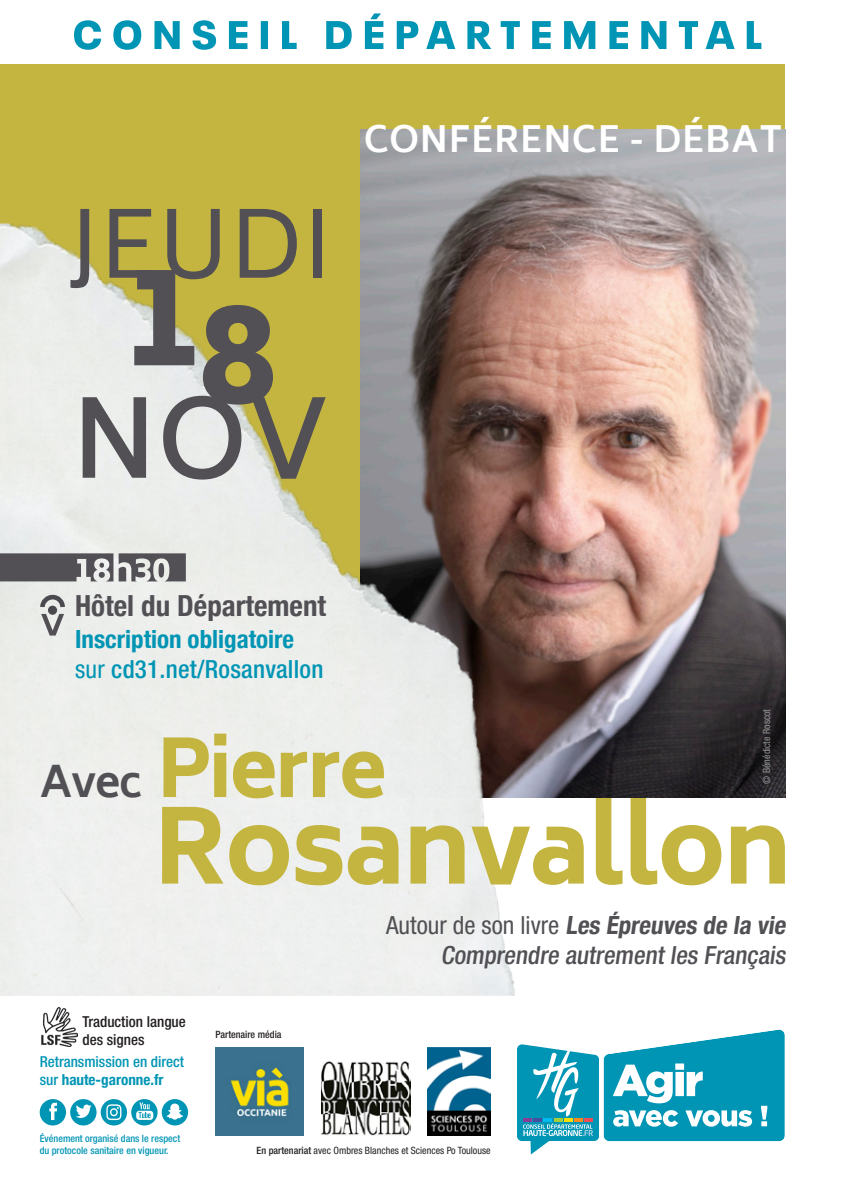
<style>
.page{position:relative;width:842px;height:1191px;background:#fff}
.page>*{position:absolute;margin:0;border:0;box-sizing:border-box;transform-origin:0 0}
.t1{font:800 141.2px "Biryani";color:#525055}
.t2{font:600 106.2px "Biryani";color:#525055}
.t3{font:800 101.2px "Biryani";letter-spacing:-.02em;color:#c4b540}
.t4{font:90.8px "Biryani";letter-spacing:.01em;color:#525055}
.t5{font:800 78.6px "Biryani";letter-spacing:-.03em;color:#c4b540}
.t6{font:700 35px "Biryani";letter-spacing:.02em;color:#fff}
.t7{font:700 condensed 29px "Helvetica Neue";color:#525055}
.t8{font:700 condensed 25px/30px "Helvetica Neue";color:#0095b4}
.t9{font:700 condensed 25px "Helvetica Neue";color:#525055}
.t10{font:500 condensed 25px "Helvetica Neue LT Std";color:#525055}
.t11{font:500 condensed 15.2px/18.2px "Helvetica Neue LT Std";color:#231f20}
.t12{font:500 condensed 15.2px "Helvetica Neue LT Std";color:#0095b4}
.t13{font:700 condensed 15.2px "Helvetica Neue";color:#0095b4}
.t14{font:500 condensed 10px/12px "Helvetica Neue LT Std";color:#0095b4}
.t15{font:condensed 10px "Helvetica Neue LT Std";color:#231f20}
.t16{font:condensed 10px "Helvetica Neue LT Std";color:#939598}
.t17{font:500 condensed 10px "Helvetica Neue LT Std";color:#231f20}
.s1{font-family:"Helvetica Neue LT Std";font-weight:400}
.s2{font-family:"Helvetica Neue LT Std";font-weight:500}
.s3{font-weight:700;font-size:42px;color:#525055}
.s4{font-weight:500}
</style>
<div class="page">
<div style="left:0;top:64px;width:785px;height:734px;background:#c4b540"></div>
<img style="left:361px;top:130px;width:424px;height:668px">
<img style="left:0;top:223px;width:522px;height:773px">
<svg style="left:74px;top:13px;width:687px;height:37px"></svg>
<svg style="left:38px;top:593px;width:29px;height:42px"></svg>
<svg style="left:48px;top:605px;width:9px;height:10px"></svg>
<svg style="left:0;top:553px;width:186px;height:28px;background:#767578"></svg>
<svg style="left:40px;top:1099px;width:148px;height:26px"></svg>
<svg style="left:517px;top:1029px;width:268px;height:126px"></svg>
<img style="left:41px;top:1007px;width:36px;height:39px">
<img style="left:321px;top:1061px;width:89px;height:74px">
<img style="left:428px;top:1047px;width:62px;height:88px">
<img style="left:215px;top:1047px;width:89px;height:88px">
<p class="t4" style="left:70px;top:193px;width:263px">JEUDI</p>
<p class="t1" style="left:124px;top:252px;width:154px">18</p>
<p class="t2" style="left:72px;top:379px;width:258px">NOV</p>
<p class="t6" style="left:364px;top:120px;width:420px">CONFÉRENCE - DÉBAT</p>
<p class="t7" style="left:75px;top:582px;width:253px">Hôtel du Département</p>
<p class="t8" style="left:75px;top:622px;width:250px">Inscription obligatoire <span class="s1">sur</span> <span class="s2">cd31.net/Rosanvallon</span></p>
<p class="t16" style="left:761px;top:783px;width:76px;rotate:-90deg">© Bénédicte Roscot</p>
<p class="t5" style="left:40px;top:724px;width:348px"><span class="s3">Avec</span> Pierre</p>
<p class="t3" style="left:153px;top:789px;width:640px">Rosanvallon</p>
<p class="t11" style="left:83px;top:1012px;width:105px">Traduction langue des signes</p>
<p class="t12" style="left:40px;top:1052px;width:146px">Retransmission en direct</p>
<p class="t13" style="left:40px;top:1066px;width:125px"><span class="s2">sur</span> haute-garonne.fr</p>
<p class="t14" style="left:40px;top:1132px;width:142px">Événement organisé dans le respect du protocole sanitaire en vigueur.</p>
<p class="t17" style="left:215px;top:1028px;width:68px">Partenaire média</p>
<p class="t9" style="left:386px;top:904px;width:406px"><span class="s1">Autour de son livre</span> Les Épreuves de la vie</p>
<p class="t10" style="left:441px;top:940px;width:350px">Comprendre autrement les Français</p>
<p class="t15" style="left:257px;top:1144px;width:236px"><span class="s4">En partenariat</span> avec Ombres Blanches et Sciences Po Toulouse</p>
</div>
